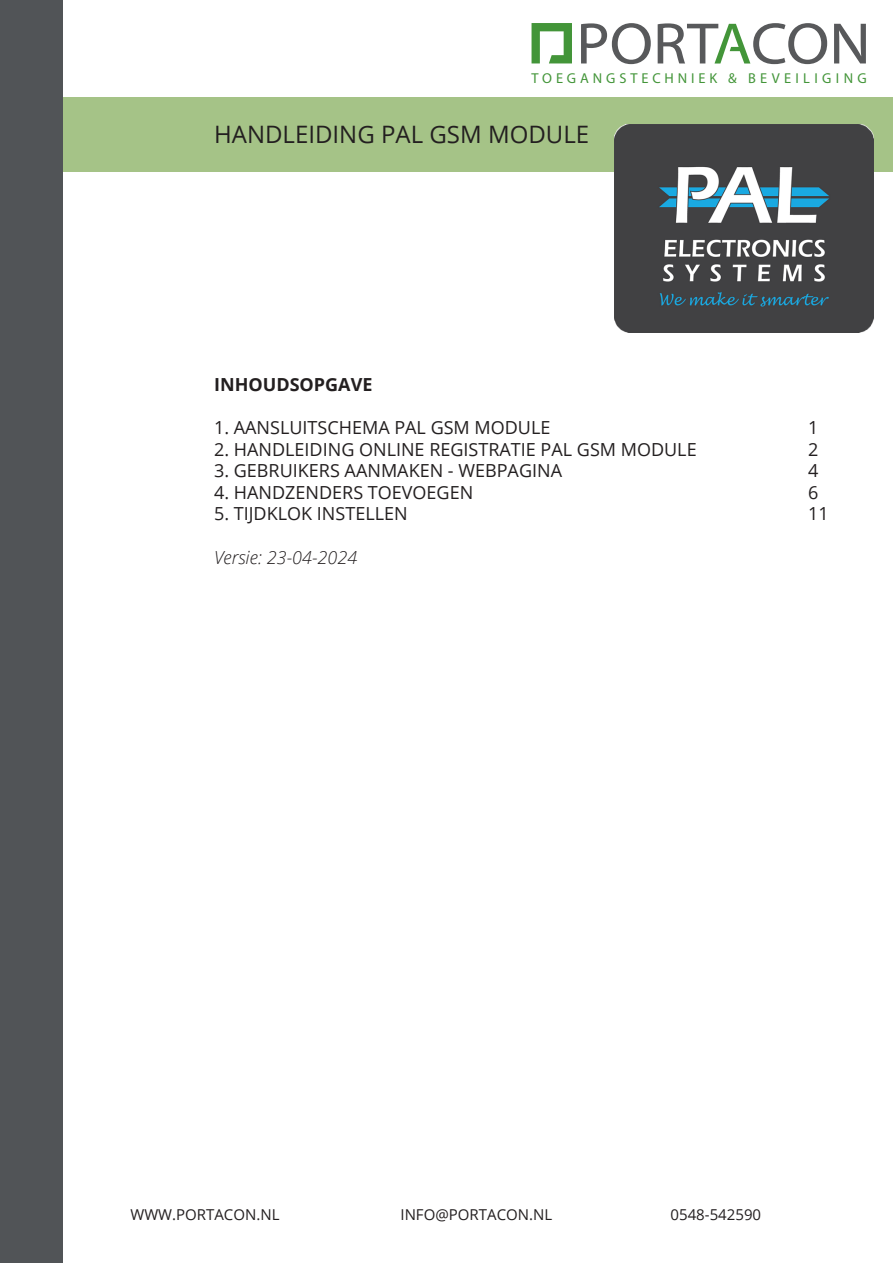
<style>
.page{position:relative;width:893px;height:1263px;background:#fff}
.page>*{position:absolute;margin:0;border:0;box-sizing:border-box;transform-origin:0 0}
.t1{font:24px "Open Sans";color:#231f20}
.t2{font:18px "Open Sans";color:#231f20}
.t3{font:italic 300 18px "Open Sans";color:#231f20}
.t4{font:700 18px "Open Sans";color:#231f20}
.t5{font:15px "Open Sans";color:#231f20}
.t6{font:14.4px "Myriad Pro";letter-spacing:.27em;color:#439539}
</style>
<div class="page">
<div style="left:0;top:97px;width:893px;height:75px;background:#a5c387"></div>
<svg style="left:581px;top:23px;width:70px;height:41px"></svg>
<svg style="left:834px;top:24px;width:32px;height:39px"></svg>
<svg style="left:658px;top:23px;width:169px;height:41px"></svg>
<svg style="left:531px;top:23px;width:41px;height:40px"></svg>
<img style="left:614px;top:124px;width:259px;height:209px">
<div style="left:0;top:0;width:62px;height:1263px;background:#515457"></div>
<p class="t6" style="left:532px;top:70px;width:337px">TOEGANGSTECHNIEK &amp; BEVEILIGING</p>
<p class="t1" style="left:214px;top:117px;width:377px">HANDLEIDING PAL GSM MODULE</p>
<p class="t4" style="left:214px;top:372px;width:160px">INHOUDSOPGAVE</p>
<p class="t2" style="left:214px;top:415px;width:338px">1. AANSLUITSCHEMA PAL GSM MODULE</p>
<p class="t2" style="left:808px;top:415px;width:12px">1</p>
<p class="t2" style="left:214px;top:437px;width:484px">2. HANDLEIDING ONLINE REGISTRATIE PAL GSM MODULE</p>
<p class="t2" style="left:808px;top:437px;width:12px">2</p>
<p class="t2" style="left:214px;top:458px;width:349px">3. GEBRUIKERS AANMAKEN - WEBPAGINA</p>
<p class="t2" style="left:808px;top:458px;width:12px">4</p>
<p class="t2" style="left:214px;top:480px;width:261px">4. HANDZENDERS TOEVOEGEN</p>
<p class="t2" style="left:808px;top:480px;width:12px">6</p>
<p class="t2" style="left:214px;top:502px;width:195px">5. TIJDKLOK INSTELLEN</p>
<p class="t2" style="left:808px;top:502px;width:22px">11</p>
<p class="t3" style="left:214px;top:545px;width:145px">Versie: 23-04-2024</p>
<p class="t5" style="left:130px;top:1205px;width:150px">WWW.PORTACON.NL</p>
<p class="t5" style="left:400px;top:1205px;width:153px">INFO@PORTACON.NL</p>
<p class="t5" style="left:670px;top:1205px;width:92px">0548-542590</p>
</div>
